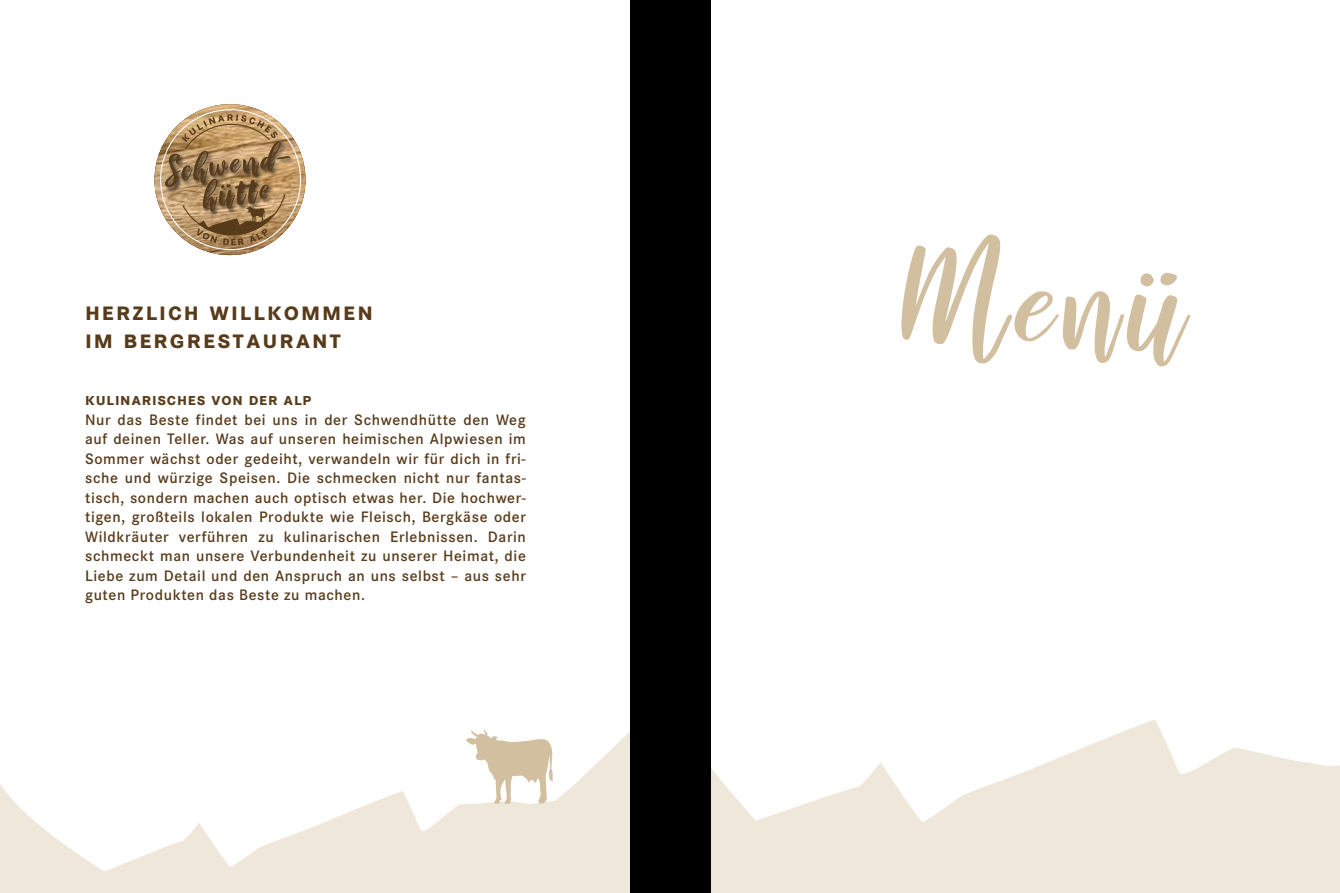
<style>
.page{position:relative;width:1340px;height:893px;background:#fff}
.page>*{position:absolute;margin:0;border:0;box-sizing:border-box;transform-origin:0 0}
.t1{font:141.6px "raustila";color:#d1bf9f}
.t2{font:700 27px/28.5px "Corporate SSC";letter-spacing:.07em;color:#583b1a}
.t3{font:700 18px "Corporate SSC";letter-spacing:.04em;color:#583b1a}
.t4{font:600 15.75px/19.5px "Corporate S";letter-spacing:.04em;color:#583b1a;text-align:justify}
</style>
<div class="page">
<svg style="left:0;top:733px;width:629px;height:160px"></svg>
<svg style="left:466px;top:729px;width:86px;height:75px"></svg>
<svg style="left:710px;top:639px;width:629px;height:254px"></svg>
<img style="left:154px;top:104px;width:151px;height:151px;border-radius:75px">
<div style="left:164px;top:141px;width:132px;height:52px;background:#000;opacity:.75"></div>
<svg style="left:165px;top:114px;width:125px;height:131px;background:#ab8b64"></svg>
<div style="left:629px;top:0;width:81px;height:893px;background:#000"></div>
<h2 class="t2" style="left:85px;top:297px;width:289px">herzlich willkommen im bergrestaurant</h2>
<p class="t3" style="left:85px;top:389px;width:228px">kulinarisches von der alp</p>
<p class="t4" style="left:85px;top:409px;width:442px">Nur das Beste findet bei uns in der Schwendhütte den Weg auf deinen Teller. Was auf unseren heimischen Alpwiesen im Sommer wächst oder gedeiht, verwandeln wir für dich in fri&shy;sche und würzige Speisen. Die schmecken nicht nur fantas&shy;tisch, sondern machen auch optisch etwas her. Die hochwer&shy;tigen, großteils lokalen Produkte wie Fleisch, Bergkäse oder Wildkräuter verführen zu kulinarischen Erlebnissen. Darin schmeckt man unsere Verbundenheit zu unserer Heimat, die Liebe zum Detail und den Anspruch an uns selbst – aus sehr guten Produkten das Beste zu machen.</p>
<h1 class="t1" style="left:904px;top:228px;width:284px">Menü</h1>
</div>
